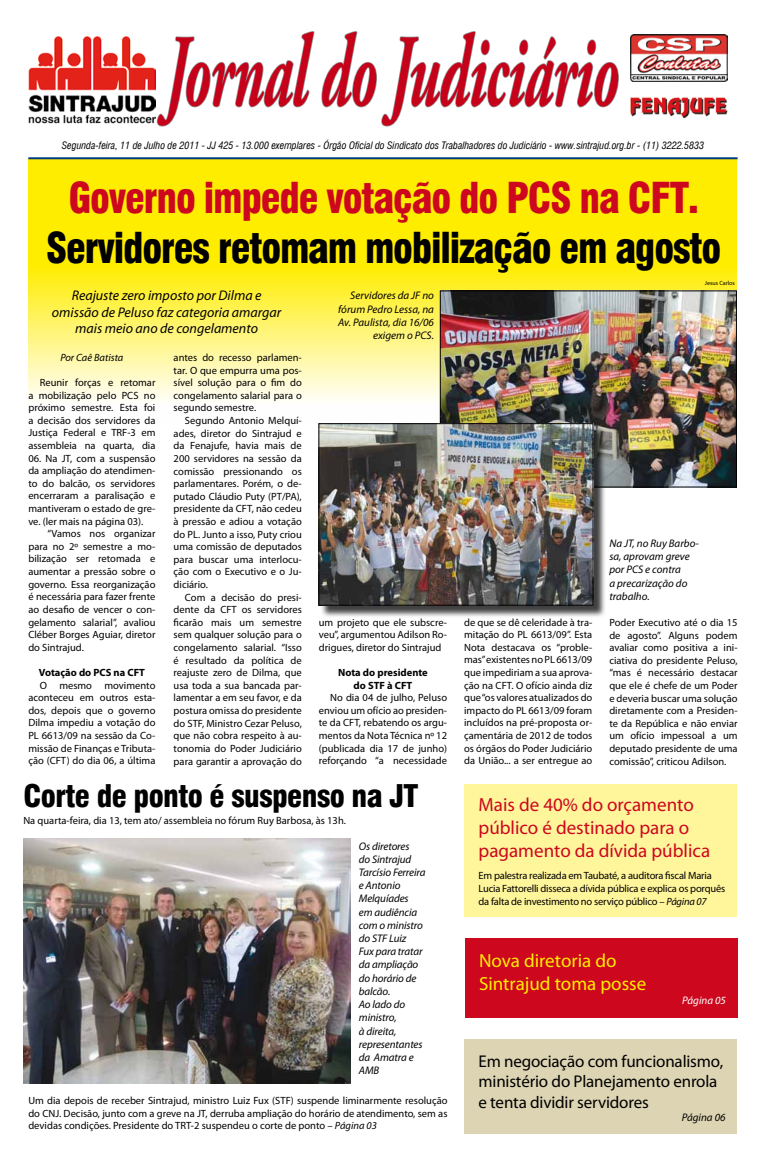
<style>
.page{position:relative;width:766px;height:1163px;background:#fff}
.page>*{position:absolute;margin:0;border:0;box-sizing:border-box;transform-origin:0 0}
.t1{font:italic 700 102.6px "Adobe Garamond Pro";letter-spacing:-.01em;color:#c50219;scale:.56 1}
.t2{font:41.6px "Corporate Black SWFTE";letter-spacing:-.03em;color:#000;scale:.96 1}
.t3{font:41.6px "Corporate Black SWFTE";letter-spacing:-.03em;color:#cd071e;scale:.96 1}
.t4{font:30.5px "Corporate Black SWFTE";letter-spacing:-.02em;color:#000}
.t5{font:19px/22.8px "Myriad Pro";color:#cd071e}
.t6{font:19px/22.8px "Myriad Pro";color:#ffed00}
.t7{font:17px/20.4px "Myriad Pro";letter-spacing:-.01em;color:#000}
.t8{font:italic 14px/16.8px "Myriad Pro";color:#000;text-align:center}
.t9{font:italic 11px/13.2px "Myriad Pro";letter-spacing:-.01em;color:#000}
.t10{font:italic 11px "Myriad Pro";color:#fff}
.t11{font:10.5px/12.6px "Myriad Pro";color:#000;text-align:justify}
.t12{font:10.5px/12.6px "Myriad Pro";letter-spacing:-.02em;color:#000}
.t13{font:700 10.5px/12.6px "Myriad Pro";color:#000;text-align:center}
.t14{font:italic 10.5px "Myriad Pro";color:#000}
.t15{font:10px "Corporate Condensed Italic SWFTE";color:#000}
.t16{font:6px "Myriad Pro";color:#000}
.s1{font-style:italic}
</style>
<div class="page">
<svg style="left:28px;top:159px;width:708px;height:264px;background:#fef03f"></svg>
<hr style="left:28px;top:157px;width:709px;height:2px;background:#003882">
<div style="left:464px;top:1039px;width:273px;height:94px;background:#ddd4b4"></div>
<div style="left:464px;top:938px;width:273px;height:79px;background:#cd071e"></div>
<div style="left:464px;top:783px;width:273px;height:133px;background:#fff59b"></div>
<img style="left:442px;top:292px;width:292px;height:193px">
<div style="left:440px;top:290px;width:296px;height:197px;border:1px solid #000"></div>
<img style="left:23px;top:838px;width:327px;height:245px">
<img style="left:632px;top:97px;width:96px;height:22px">
<img style="left:632px;top:35px;width:95px;height:47px">
<div style="left:320px;top:425px;width:285px;height:193px;background:#000;opacity:.75"></div>
<img style="left:320px;top:425px;width:271px;height:178px">
<div style="left:318px;top:423px;width:275px;height:182px;border:1px solid #000"></div>
<svg style="left:156px;top:31px;width:159px;height:96px"></svg>
<svg style="left:322px;top:31px;width:297px;height:96px"></svg>
<img style="left:28px;top:37px;width:127px;height:87px">
<h1 class="t1" style="left:165px;top:13px;width:811px">Jornal do Judiciário</h1>
<p class="t15" style="left:62px;top:139px;width:643px">Segunda-feira, 11 de Julho de 2011 - JJ 425 - 13.000 exemplares - Órgão Oficial do Sindicato dos Trabalhadores do Judiciário - www.sintrajud.org.br - (11) 3222.5833</p>
<h2 class="t3" style="left:68px;top:173px;width:658px">Governo impede votação do PCS na CFT.</h2>
<h2 class="t2" style="left:46px;top:223px;width:704px">Servidores retomam mobilização em agosto</h2>
<h3 class="t8" style="left:52px;top:286px;width:231px">Reajuste zero imposto por Dilma e omissão de Peluso faz categoria amargar mais meio ano de congelamento</h3>
<p class="t14" style="left:60px;top:350px;width:65px">Por Caê Batista</p>
<p class="t11" style="left:28px;top:376px;width:128px;text-indent:11px">Reunir forças e retomar a mobilização pelo PCS no próximo semestre. Esta foi a decisão dos servidores da Justiça Federal e TRF-3 em assembleia na quarta, dia</p>
<p class="t11" style="left:28px;top:451px;width:129px">06. Na JT, com a suspensão da ampliação do atendimen&shy;to do balcão, os servidores encerraram a paralisação e mantiveram o estado de gre&shy;ve. (ler mais na página 03).</p>
<p class="t11" style="left:28px;top:527px;width:129px;text-indent:19px">“Vamos nos organizar para no 2º semestre a mo&shy;bilização ser retomada e aumentar a pressão sobre o governo. Essa reorganização é necessária para fazer frente ao desafio de vencer o con&shy;gelamento salarial”, avaliou Cléber Borges Aguiar, diretor do Sintrajud.</p>
<p class="t13" style="left:39px;top:665px;width:108px">Votação do PCS na CFT</p>
<p class="t11" style="left:28px;top:678px;width:129px;text-indent:11px">O mesmo movimento aconteceu em outros esta&shy;dos, depois que o governo Dilma impediu a votação do PL 6613/09 na sessão da Co&shy;missão de Finanças e Tributa&shy;ção (CFT) do dia 06, a última</p>
<p class="t16" style="left:704px;top:279px;width:31px">Jesus Carlos</p>
<p class="t9" style="left:338px;top:289px;width:97px;text-align:right">Servidores da JF no fórum Pedro Lessa, na<br>Av. Paulista, dia 16/06 exigem o PCS.</p>
<p class="t11" style="left:173px;top:351px;width:130px">antes do recesso parlamen&shy;tar. O que empurra uma pos&shy;sível solução para o fim do congelamento salarial para o segundo semestre.</p>
<p class="t11" style="left:173px;top:414px;width:130px;text-indent:11px">Segundo Antonio Melquí&shy;ades, diretor do Sintrajud e da Fenajufe, havia mais de 200 servidores na sessão da comissão pressionando os parlamentares. Porém, o de&shy;putado Cláudio Puty (PT/PA), presidente da CFT, não cedeu à pressão e adiou a votação do PL. Junto a isso, Puty criou uma comissão de deputados para buscar uma interlocu&shy;ção com o Executivo e o Ju&shy;diciário.</p>
<p class="t11" style="left:173px;top:590px;width:130px;text-indent:11px">Com a decisão do presi&shy;dente da CFT os servidores ficarão mais um semestre sem qualquer solução para o congelamento salarial. “Isso é resultado da política de reajuste zero de Dilma, que usa toda a sua bancada par&shy;lamentar a em seu favor, e da postura omissa do presidente do STF, Ministro Cezar Peluso, que não cobra respeito à au&shy;tonomia do Poder Judiciário para garantir a aprovação do</p>
<p class="t9" style="left:609px;top:536px;width:91px">Na JT, no Ruy Barbo&shy;sa, aprovam greve por PCS e contra<br>a precarização do trabalho.</p>
<p class="t11" style="left:319px;top:615px;width:130px">um projeto que ele subscre&shy;veu”, argumentou Adilson Ro&shy;drigues, diretor do Sintrajud</p>
<p class="t13" style="left:338px;top:665px;width:91px">Nota do presidente do STF à CFT</p>
<p class="t11" style="left:319px;top:691px;width:130px;text-indent:11px">No dia 04 de julho, Peluso enviou um ofício ao presiden&shy;te da CFT, rebatendo os argu&shy;mentos da Nota Técnica nº 12 (publicada dia 17 de junho) reforçando “a necessidade</p>
<p class="t11" style="left:464px;top:615px;width:130px">de que se dê celeridade à tra&shy;mitação do PL 6613/09”. Esta Nota destacava os “proble&shy;mas” existentes no PL 6613/09 que impediriam a sua aprova&shy;ção na CFT. O ofício ainda diz que “os valores atualizados do impacto do PL 6613/09 foram incluídos na pré-proposta or&shy;çamentária de 2012 de todos os órgãos do Poder Judiciário da União... a ser entregue ao</p>
<p class="t11" style="left:609px;top:616px;width:130px">Poder Executivo até o dia 15 de agosto”. Alguns podem avaliar como positiva a ini&shy;ciativa do presidente Peluso, “mas é necessário destacar que ele é chefe de um Poder e deveria buscar uma solução diretamente com a Presiden&shy;te da República e não enviar um ofício impessoal a um deputado presidente de uma comissão”, criticou Adilson.</p>
<h3 class="t4" style="left:23px;top:777px;width:396px">Corte de ponto é suspenso na JT</h3>
<p class="t11" style="left:23px;top:813px;width:324px">Na quarta-feira, dia 13, tem ato/ assembleia no fórum Ruy Barbosa, às 13h.</p>
<p class="t9" style="left:359px;top:839px;width:68px">Os diretores<br>do Sintrajud<br>Tarcísio Ferreira e Antonio<br>Melquíades<br>em audiência com o ministro do STF Luiz<br>Fux para tratar da ampliação do horário de balcão.<br>Ao lado do ministro,<br>à direita, representantes da Amatra e<br>AMB</p>
<p class="t11" style="left:28px;top:1093px;width:420px">Um dia depois de receber Sintrajud, ministro Luiz Fux (STF) suspende liminarmente resolução do CNJ. Decisão, junto com a greve na JT, derruba ampliação do horário de atendimento, sem as devidas condições. Presidente do TRT-2 suspendeu o corte de ponto – <span class="s1">Página 03</span></p>
<h3 class="t5" style="left:478px;top:793px;width:233px">Mais de 40% do orçamento público é destinado para o pagamento da dívida pública</h3>
<p class="t12" style="left:478px;top:869px;width:248px">Em palestra realizada em Taubaté, a auditora fiscal Maria<br>Lucia Fattorelli disseca a dívida pública e explica os porquês da falta de investimento no serviço público – <span class="s1">Página 07</span></p>
<h3 class="t6" style="left:479px;top:948px;width:169px">Nova diretoria do<br>Sintrajud toma posse</h3>
<p class="t10" style="left:682px;top:993px;width:45px">Página 05</p>
<h3 class="t7" style="left:478px;top:1050px;width:246px">Em negociação com funcionalismo, ministério do Planejamento enrola e tenta dividir servidores</h3>
<p class="t9" style="left:681px;top:1110px;width:45px">Página 06</p>
</div>
